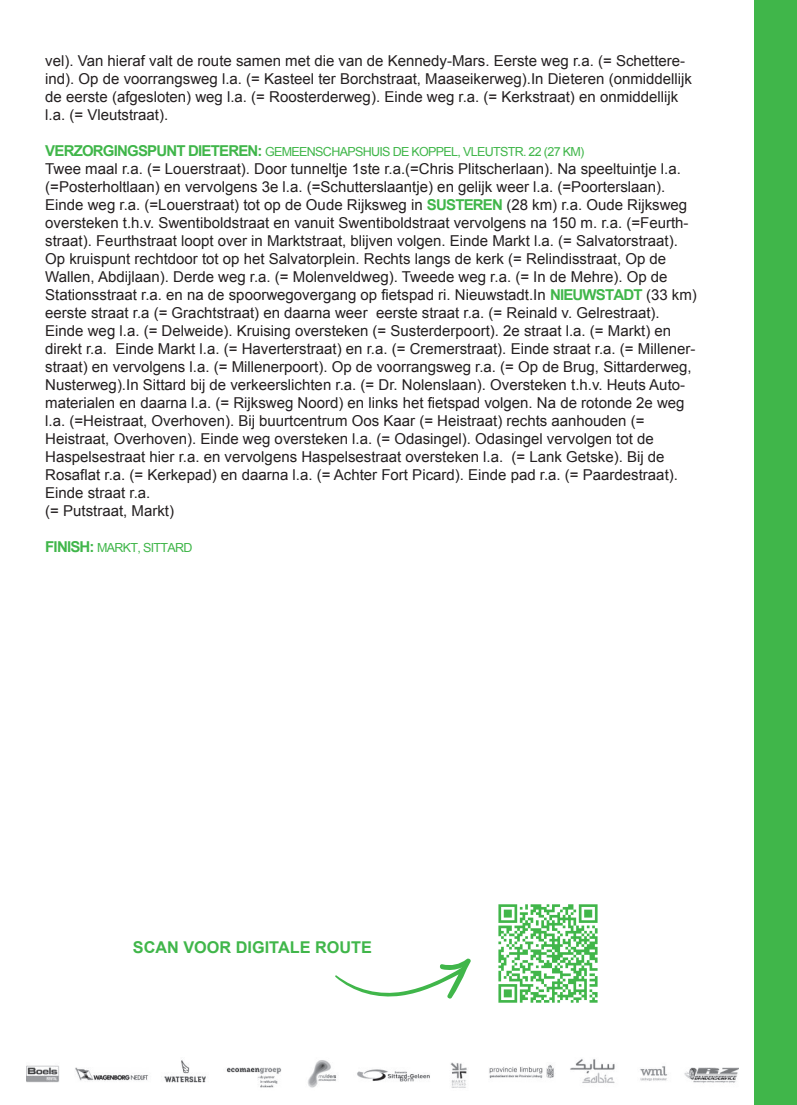
<style>
.page{position:relative;width:797px;height:1105px;background:#fff}
.page>*{position:absolute;margin:0;border:0;box-sizing:border-box;transform-origin:0 0}
.t1{font:700 16.25px "Arial";color:#40b64a}
.t2{font:15px/18px "Arial";color:#231f20}
.t3{font:12.5px "Arial";letter-spacing:-.055em;color:#40b64a}
.s1{font-weight:700;font-size:15px}
.s2{font-weight:700;color:#40b64a}
</style>
<div class="page">
<div style="left:754px;top:0;width:43px;height:1105px;background:#40b64a"></div>
<img style="left:27px;top:1059px;width:711px;height:29px">
<img style="left:498px;top:904px;width:100px;height:99px">
<svg style="left:335px;top:958px;width:136px;height:41px"></svg>
<p class="t2" style="left:45px;top:53px;width:648px">vel). Van hieraf valt de route samen met die van de Kennedy-Mars. Eerste weg r.a. (= Schettere&shy;ind). Op de voorrangsweg l.a. (= Kasteel ter Borchstraat, Maaseikerweg).In Dieteren (onmiddellijk de eerste (afgesloten) weg l.a. (= Roosterderweg). Einde weg r.a. (= Kerkstraat) en onmiddellijk l.a. (= Vleutstraat).</p>
<p class="t3" style="left:45px;top:147px;width:540px"><span class="s1">VERZORGINGSPUNT DIETEREN:</span> GEMEENSCHAPSHUIS DE KOPPEL, VLEUTSTR. 22 (27 KM)</p>
<p class="t2" style="left:45px;top:161px;width:653px">Twee maal r.a. (= Louerstraat). Door tunneltje 1ste r.a.(=Chris Plitscherlaan). Na speeltuintje l.a. (=Posterholtlaan) en vervolgens 3e l.a. (=Schutterslaantje) en gelijk weer l.a. (=Poorterslaan).<br>Einde weg r.a. (=Louerstraat) tot op de Oude Rijksweg in <span class="s2">SUSTEREN</span> (28 km) r.a. Oude Rijksweg oversteken t.h.v. Swentiboldstraat en vanuit Swentiboldstraat vervolgens na 150 m. r.a. (=Feurth&shy;straat). Feurthstraat loopt over in Marktstraat, blijven volgen. Einde Markt l.a. (= Salvatorstraat).<br>Op kruispunt rechtdoor tot op het Salvatorplein. Rechts langs de kerk (= Relindisstraat, Op de Wallen, Abdijlaan). Derde weg r.a. (= Molenveldweg). Tweede weg r.a. (= In de Mehre). Op de Stationsstraat r.a. en na de spoorwegovergang op fietspad ri. Nieuwstadt.In <span class="s2">NIEUWSTADT</span> (33 km) eerste straat r.a (= Grachtstraat) en daarna weer eerste straat r.a. (= Reinald v. Gelrestraat).<br>Einde weg l.a. (= Delweide). Kruising oversteken (= Susterderpoort). 2e straat l.a. (= Markt) en direkt r.a. Einde Markt l.a. (= Haverterstraat) en r.a. (= Cremerstraat). Einde straat r.a. (= Millener&shy;straat) en vervolgens l.a. (= Millenerpoort). Op de voorrangsweg r.a. (= Op de Brug, Sittarderweg, Nusterweg).In Sittard bij de verkeerslichten r.a. (= Dr. Nolenslaan). Oversteken t.h.v. Heuts Auto&shy;materialen en daarna l.a. (= Rijksweg Noord) en links het fietspad volgen. Na de rotonde 2e weg l.a. (=Heistraat, Overhoven). Bij buurtcentrum Oos Kaar (= Heistraat) rechts aanhouden (= Heistraat, Overhoven). Einde weg oversteken l.a. (= Odasingel). Odasingel vervolgen tot de Haspelsestraat hier r.a. en vervolgens Haspelsestraat oversteken l.a. (= Lank Getske). Bij de Rosaflat r.a. (= Kerkepad) en daarna l.a. (= Achter Fort Picard). Einde pad r.a. (= Paardestraat).<br>Einde straat r.a.<br>(= Putstraat, Markt)</p>
<p class="t3" style="left:45px;top:543px;width:149px"><span class="s1">FINISH:</span> MARKT, SITTARD</p>
<p class="t1" style="left:133px;top:941px;width:240px">SCAN VOOR DIGITALE ROUTE</p>
</div>
